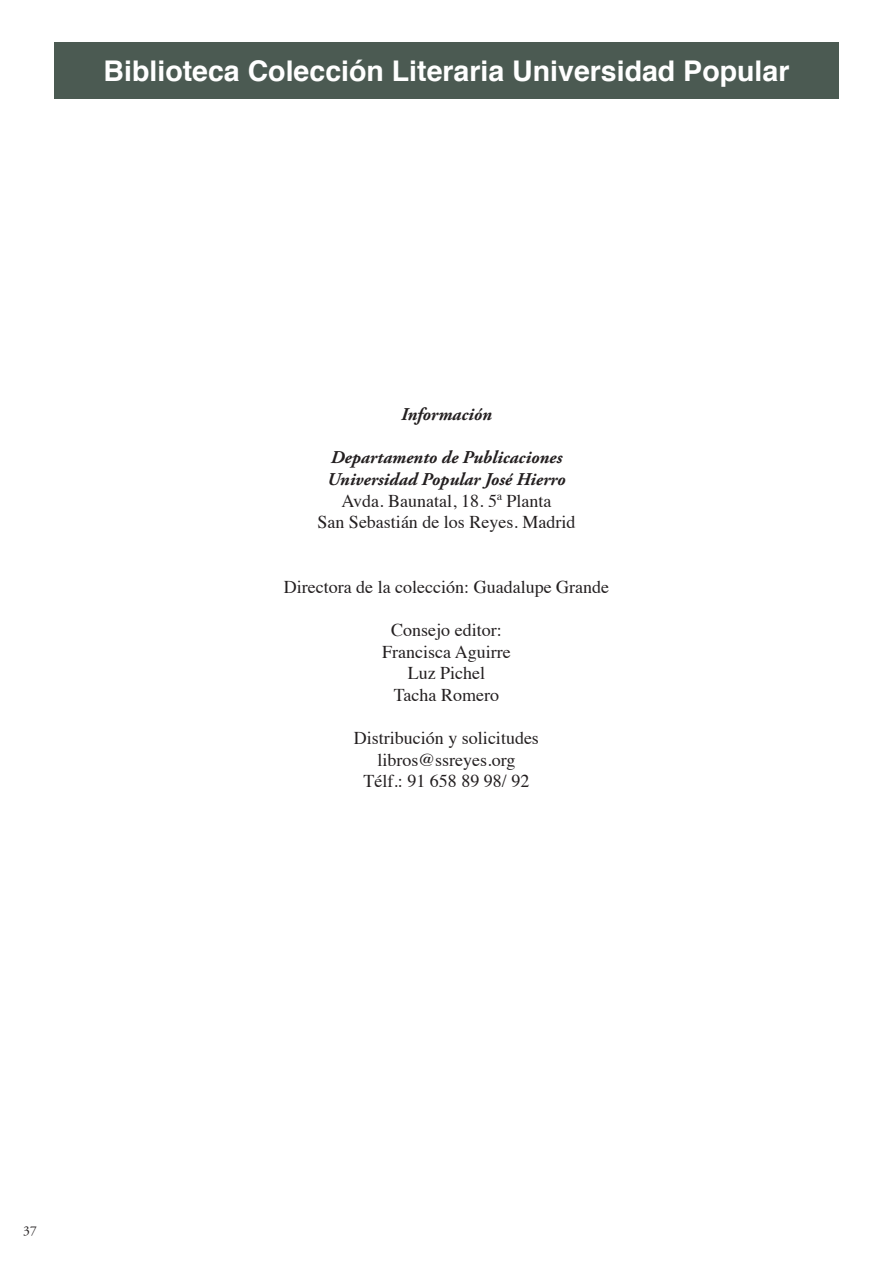
<style>
.page{position:relative;width:893px;height:1263px;background:#fff}
.page>*{position:absolute;margin:0;border:0;box-sizing:border-box;transform-origin:0 0}
.t1{font:700 28.5px "Helvetica";color:#fff}
.t2{font:18px/21.6px "Times";color:#231f20;text-align:center}
.t3{font:italic 700 18px/21.6px "Adobe Garamond Pro";color:#231f20}
.t4{font:13.5px "Adobe Garamond Pro";color:#231f20}
</style>
<div class="page">
<div style="left:54px;top:43px;width:785px;height:56px;background:#4b5a52"></div>
<h1 class="t1" style="left:104px;top:48px;width:687px">Biblioteca Colección Literaria Universidad Popular</h1>
<p class="t3" style="left:401px;top:404px;width:92px">Información</p>
<p class="t3" style="left:327px;top:447px;width:240px">Departamento de Publicaciones<br>Universidad Popular José Hierro</p>
<p class="t2" style="left:317px;top:488px;width:259px">Avda. Baunatal, 18. 5ª Planta<br>San Sebastián de los Reyes. Madrid</p>
<p class="t2" style="left:284px;top:575px;width:327px">Directora de la colección: Guadalupe Grande</p>
<p class="t2" style="left:382px;top:618px;width:130px">Consejo editor:<br>Francisca Aguirre<br>Luz Pichel<br>Tacha Romero</p>
<p class="t2" style="left:354px;top:726px;width:187px">Distribución y solicitudes libros@ssreyes.org<br>Télf.: 91 658 89 98/ 92</p>
<p class="t4" style="left:23px;top:1222px;width:15px">37</p>
</div>
